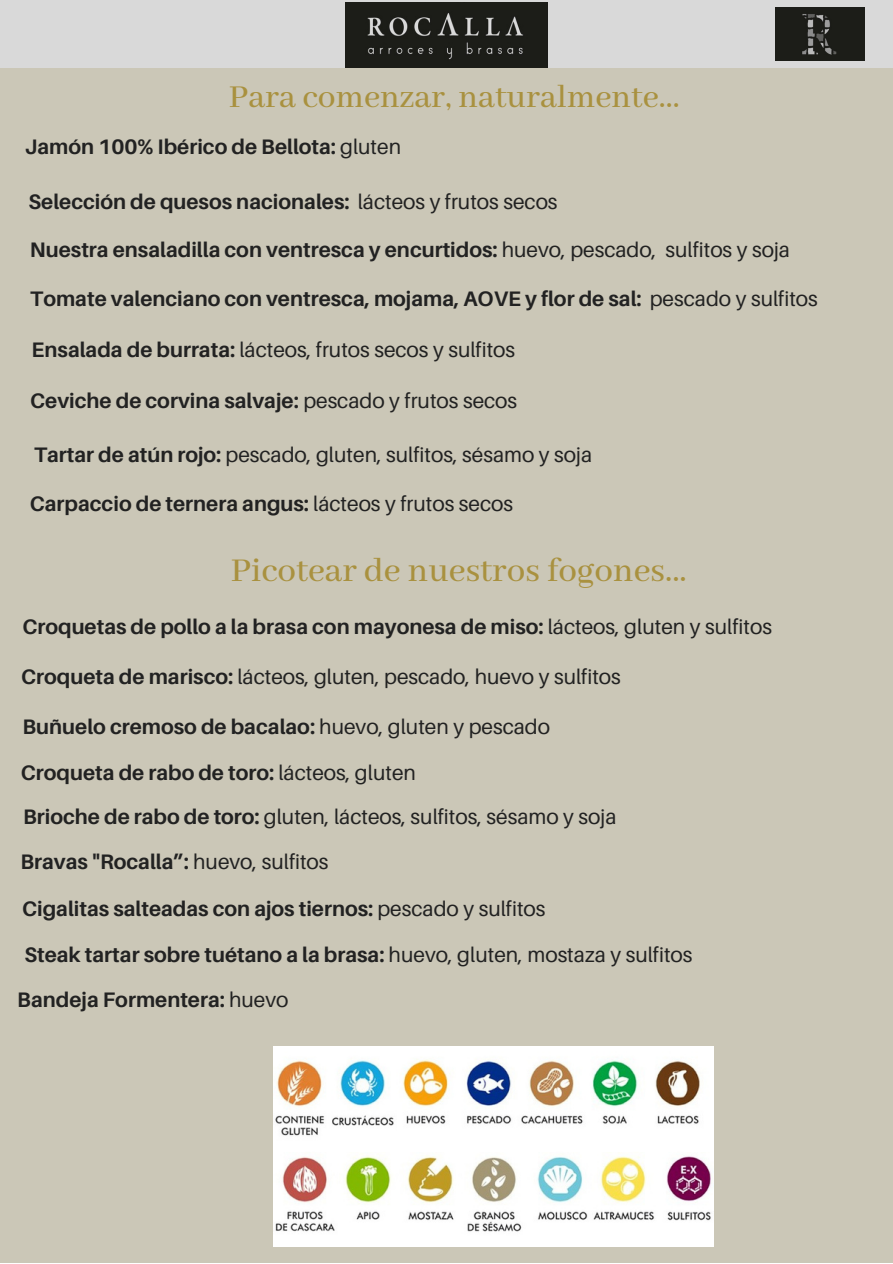
<style>
.page{position:relative;width:893px;height:1264px;background:#fff}
.page>*{position:absolute;margin:0;border:0;box-sizing:border-box;transform-origin:0 0}
.t1{font:500 37.05px "Abhaya Libre";color:#a9913f}
.t2{font:500 35.55px "Abhaya Libre";color:#a9913f}
.t3{font:700 21px "Aileron";color:#222}
.t4{font:21px "Aileron";color:#222}
.s1{font-weight:400}
.s2{font-weight:700}
</style>
<div class="page">
<div style="left:0;top:0;width:892px;height:1262px;background:#cbc7b7"></div>
<div style="left:0;top:0;width:892px;height:68px;background:#d9d9d9"></div>
<img style="left:346px;top:3px;width:201px;height:65px">
<img style="left:775px;top:8px;width:89px;height:52px">
<img style="left:274px;top:1046px;width:439px;height:200px">
<p class="t2" style="left:229px;top:78px;width:452px">Para comenzar, naturalmente...</p>
<p class="t3" style="left:25px;top:134px;width:378px">Jamón 100% Ibérico de Bellota: <span class="s1">gluten</span></p>
<p class="t3" style="left:28px;top:189px;width:530px">Selección de quesos nacionales: <span class="s1">lácteos y frutos secos</span></p>
<p class="t3" style="left:30px;top:236px;width:761px">Nuestra ensaladilla con ventresca y encurtidos: <span class="s1">huevo, pescado, sulfitos y soja</span></p>
<p class="t3" style="left:30px;top:286px;width:789px">Tomate valenciano con ventresca, mojama, AOVE y flor de sal: <span class="s1">pescado y sulfitos</span></p>
<p class="t4" style="left:32px;top:337px;width:485px"><span class="s2">Ensalada de burrata:</span> lácteos, frutos secos y sulfitos</p>
<p class="t3" style="left:30px;top:387px;width:488px">Ceviche de corvina salvaje: <span class="s1">pescado y frutos secos</span></p>
<p class="t4" style="left:34px;top:442px;width:559px"><span class="s2">Tartar de atún rojo:</span> pescado, gluten, sulfitos, sésamo y soja</p>
<p class="t3" style="left:30px;top:491px;width:485px">Carpaccio de ternera angus: <span class="s1">lácteos y frutos secos</span></p>
<p class="t1" style="left:231px;top:550px;width:457px">Picotear de nuestros fogones...</p>
<p class="t3" style="left:22px;top:613px;width:751px">Croquetas de pollo a la brasa con mayonesa de miso: <span class="s1">lácteos, gluten y sulfitos</span></p>
<p class="t4" style="left:21px;top:663px;width:601px"><span class="s2">Croqueta de marisco:</span> lácteos, gluten, pescado, huevo y sulfitos</p>
<p class="t3" style="left:23px;top:713px;width:529px">Buñuelo cremoso de bacalao: <span class="s1">huevo, gluten y pescado</span></p>
<p class="t3" style="left:21px;top:759px;width:396px">Croqueta de rabo de toro: <span class="s1">lácteos, gluten</span></p>
<p class="t4" style="left:23px;top:803px;width:595px"><span class="s2">Brioche de rabo de toro:</span> gluten, lácteos, sulfitos, sésamo y soja</p>
<p class="t3" style="left:20px;top:848px;width:310px">Bravas "Rocalla”: <span class="s1">huevo, sulfitos</span></p>
<p class="t3" style="left:22px;top:895px;width:525px">Cigalitas salteadas con ajos tiernos: <span class="s1">pescado y sulfitos</span></p>
<p class="t3" style="left:24px;top:941px;width:669px">Steak tartar sobre tuétano a la brasa: <span class="s1">huevo, gluten, mostaza y sulfitos</span></p>
<p class="t3" style="left:17px;top:987px;width:273px">Bandeja Formentera: <span class="s1">huevo</span></p>
</div>
